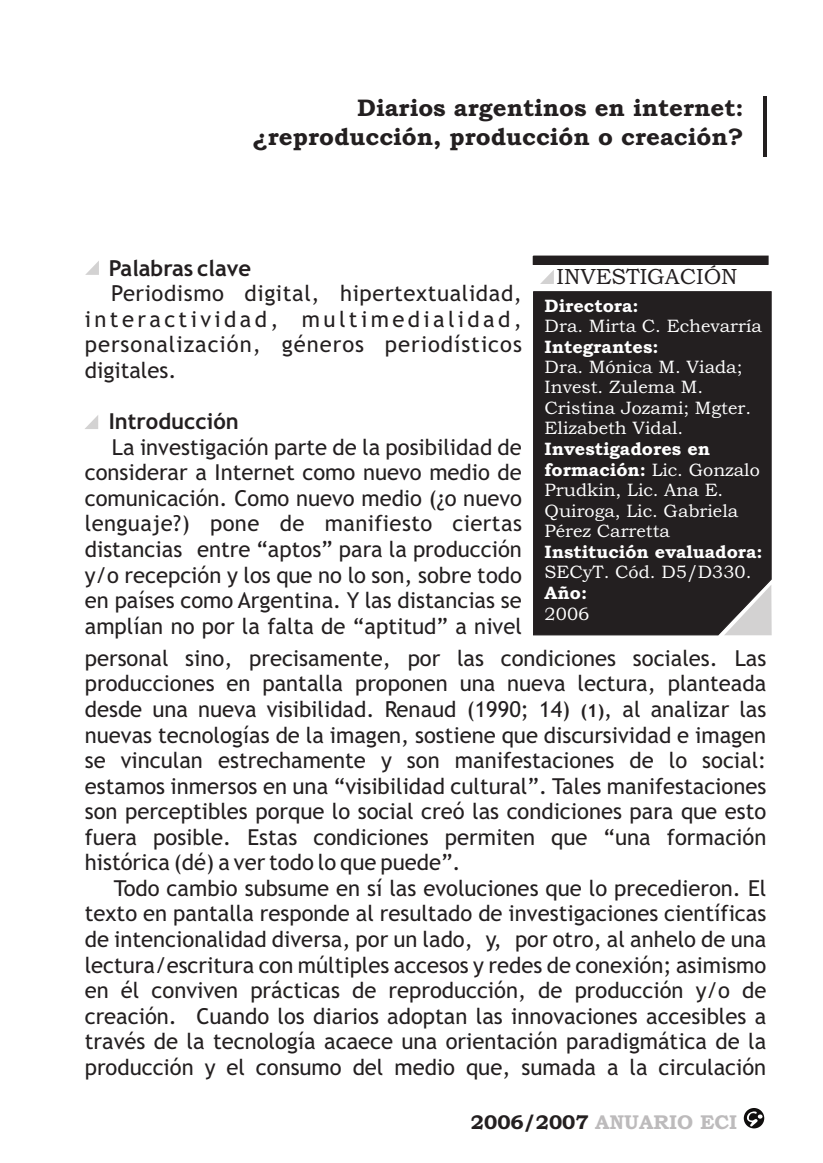
<style>
.page{position:relative;width:823px;height:1163px;background:#fff}
.page>*{position:absolute;margin:0;border:0;box-sizing:border-box;transform-origin:0 0}
.t1{font:24px/28.4px "Bookman Old Style";letter-spacing:.005em;color:#231f20;text-align:right}
.t2{font:22px/25.6px "Trebuchet MS";letter-spacing:.005em;color:#231f20;text-align:justify}
.t3{font:700 22px "Trebuchet MS";letter-spacing:.005em;color:#231f20}
.t4{font:22px "Bookman Old Style";letter-spacing:.005em;color:#231f20}
.t5{font:20px "Bookman Old Style";letter-spacing:.005em;color:#bdbbbc}
.t6{font:18px/20.6px "Bookman Old Style";letter-spacing:.005em;color:#fff}
.s1{font-weight:700;font-size:18px}
.s2{color:#231f20}
</style>
<div class="page">
<hr style="left:763px;top:96px;width:3px;height:60px;background:#231f20">
<div style="left:533px;top:291px;width:238px;height:344px;background:#231f20"></div>
<div style="left:533px;top:256px;width:234px;height:8px;background:#231f20"></div>
<svg style="left:540px;top:271px;width:13px;height:13px"></svg>
<svg style="left:85px;top:261px;width:14px;height:14px"></svg>
<svg style="left:85px;top:415px;width:13px;height:14px"></svg>
<svg style="left:723px;top:584px;width:48px;height:51px;background:#8d8b8b"></svg>
<svg style="left:743px;top:1107px;width:20px;height:21px"></svg>
<svg style="left:746px;top:1110px;width:16px;height:16px"></svg>
<p class="t1" style="left:252px;top:96px;width:493px">Diarios argentinos en internet: ¿reproducción, producción o creación?</p>
<p class="t3" style="left:109px;top:255px;width:144px">Palabras clave</p>
<p class="t2" style="left:85px;top:281px;width:438px;text-indent:26px">Periodismo digital, hipertextualidad, interactividad, multimedialidad, personalización, géneros periodísticos digitales.</p>
<p class="t3" style="left:109px;top:408px;width:131px">Introducción</p>
<p class="t2" style="left:85px;top:434px;width:438px;text-indent:27px">La investigación parte de la posibilidad de considerar a Internet como nuevo medio de comunicación. Como nuevo medio (¿o nuevo lenguaje?) pone de manifiesto ciertas distancias entre “aptos” para la producción y/o recepción y los que no lo son, sobre todo en países como Argentina. Y las distancias se amplían no por la falta de “aptitud” a nivel</p>
<p class="t2" style="left:85px;top:645px;width:682px">personal sino, precisamente, por las condiciones sociales. Las producciones en pantalla proponen una nueva lectura, planteada desde una nueva visibilidad. Renaud (1990; 14) <span class="s1">(1)</span>, al analizar las nuevas tecnologías de la imagen, sostiene que discursividad e imagen se vinculan estrechamente y son manifestaciones de lo social: estamos inmersos en una “visibilidad cultural”. Tales manifestaciones son perceptibles porque lo social creó las condiciones para que esto fuera posible. Estas condiciones permiten que “una formación histórica (dé) a ver todo lo que puede”.</p>
<p class="t2" style="left:85px;top:875px;width:682px;text-indent:29px">Todo cambio subsume en sí las evoluciones que lo precedieron. El texto en pantalla responde al resultado de investigaciones científicas de intencionalidad diversa, por un lado, y, por otro, al anhelo de una lectura/escritura con múltiples accesos y redes de conexión; asimismo en él conviven prácticas de reproducción, de producción y/o de creación. Cuando los diarios adoptan las innovaciones accesibles a través de la tecnología acaece una orientación paradigmática de la producción y el consumo del medio que, sumada a la circulación</p>
<p class="t4" style="left:556px;top:269px;width:182px">INVESTIGACIÓN</p>
<p class="t6" style="left:544px;top:297px;width:219px">Directora:<br>Dra. Mirta C. Echevarría<br>Integrantes:<br>Dra. Mónica M. Viada;<br>Invest. Zulema M.<br>Cristina Jozami; Mgter.<br>Elizabeth Vidal.<br>Investigadores en formación: Lic. Gonzalo<br>Prudkin, Lic. Ana E.<br>Quiroga, Lic. Gabriela<br>Pérez Carretta<br>Institución evaluadora:<br>SECyT. Cód. D5/D330.<br>Año:<br>2006</p>
<p class="t5" style="left:470px;top:1114px;width:267px"><span class="s2">2006/2007</span> ANUARIO ECI</p>
</div>
